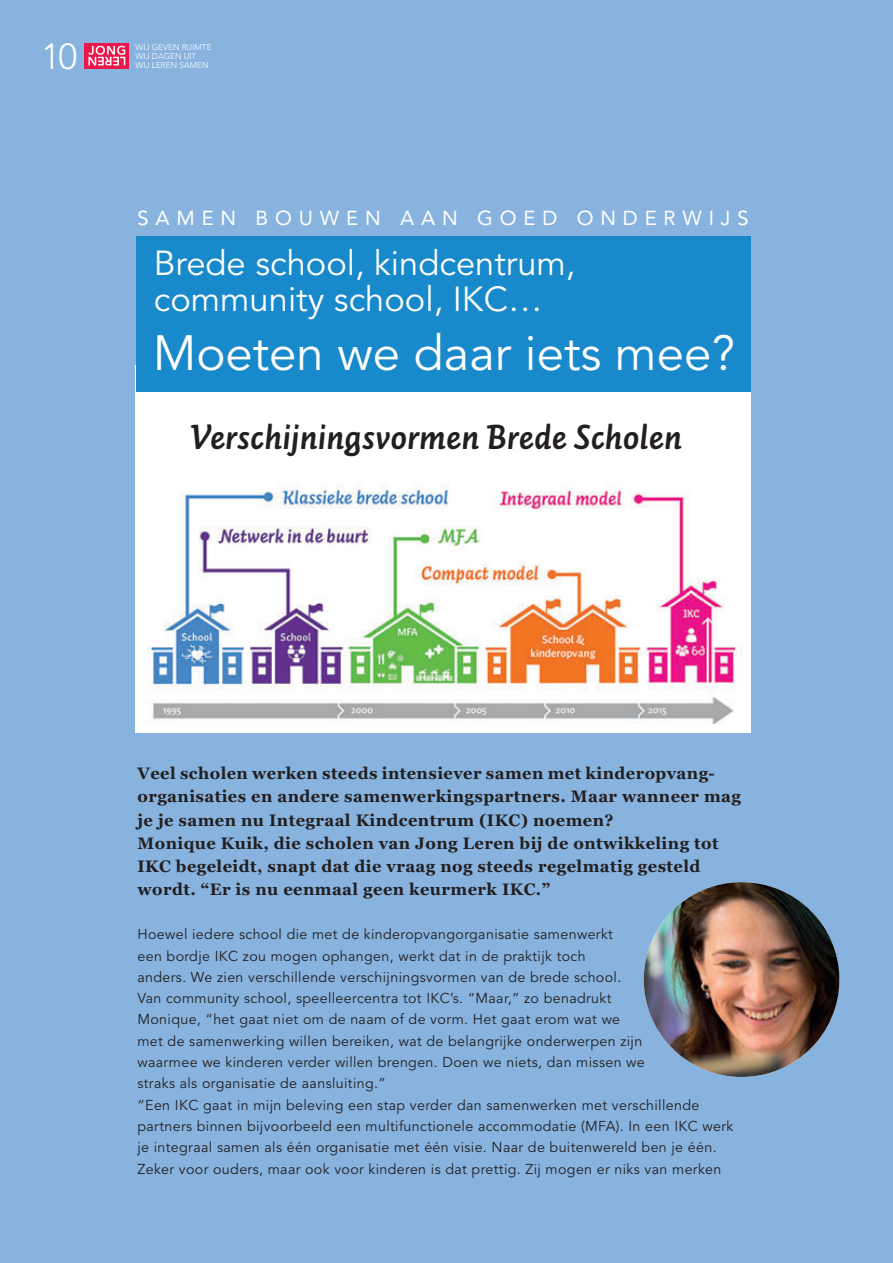
<style>
.page{position:relative;width:893px;height:1263px;background:#88b3df}
.page>*{position:absolute;margin:0;border:0;box-sizing:border-box;transform-origin:0 0}
.t1{font:49.2px "Avenir";color:#fff}
.t2{font:300 36px "Avenir";color:#fff}
.t3{font:35.1px "Auto 2 Bold Italic LF";color:#231f20}
.t4{font:34.5px/36.3px "Avenir";color:#fff}
.t5{font:20.1px "Avenir";letter-spacing:.34em;color:#fff}
.t6{font:700 16.5px/23.1px "Georgia";letter-spacing:.025em;color:#231f20}
.t7{font:14.25px/21.3px "Avenir";letter-spacing:.025em;color:#231f20}
.t8{font:300 8.25px/9.1px "Avenir";color:#fff}
</style>
<div class="page">
<div style="left:136px;top:365px;width:615px;height:368px;background:#fff"></div>
<svg style="left:85px;top:43px;width:44px;height:26px"></svg>
<svg style="left:88px;top:46px;width:37px;height:19px"></svg>
<div style="left:136px;top:236px;width:615px;height:156px;background:#1889cb"></div>
<img style="left:644px;top:882px;width:195px;height:195px;border-radius:50%">
<img style="left:147px;top:483px;width:596px;height:241px">
<h2 class="t2" style="left:41px;top:41px;width:37px">10</h2>
<p class="t8" style="left:136px;top:43px;width:77px">WIJ GEVEN RUIMTE<br>WIJ DAGEN UIT<br>WIJ LEREN SAMEN</p>
<h3 class="t5" style="left:137px;top:210px;width:613px">SAMEN BOUWEN AAN GOED ONDERWIJS</h3>
<h3 class="t4" style="left:154px;top:249px;width:423px">Brede school, kindcentrum, community school, IKC…</h3>
<h1 class="t1" style="left:153px;top:333px;width:584px">Moeten we daar iets mee?</h1>
<h3 class="t3" style="left:191px;top:424px;width:493px">Verschijningsvormen Brede Scholen</h3>
<p class="t6" style="left:137px;top:763px;width:605px">Veel scholen werken steeds intensiever samen met kinderopvang - organisaties en andere samenwerkingspartners. Maar wanneer mag je je samen nu Integraal Kindcentrum (IKC) noemen?<br>Monique Kuik, die scholen van Jong Leren bij de ontwikkeling tot IKC begeleidt, snapt dat die vraag nog steeds regelmatig gesteld wordt. “Er is nu eenmaal geen keurmerk IKC.”</p>
<p class="t7" style="left:137px;top:925px;width:597px">Hoewel iedere school die met de kinderopvangorganisatie samenwerkt<br>een bordje IKC zou mogen ophangen, werkt dat in de praktijk toch<br>anders. We zien verschillende verschijningsvormen van de brede school.<br>Van community school, speelleercentra tot IKC’s. “Maar,” zo benadrukt<br>Monique, “het gaat niet om de naam of de vorm. Het gaat erom wat we<br>met de samenwerking willen bereiken, wat de belangrijke onderwerpen zijn<br>waarmee we kinderen verder willen brengen. Doen we niets, dan missen we<br>straks als organisatie de aansluiting.”<br>“Een IKC gaat in mijn beleving een stap verder dan samenwerken met verschillende partners binnen bijvoorbeeld een multifunctionele accommodatie (MFA). In een IKC werk je integraal samen als één organisatie met één visie. Naar de buitenwereld ben je één.<br>Zeker voor ouders, maar ook voor kinderen is dat prettig. Zij mogen er niks van merken</p>
</div>
